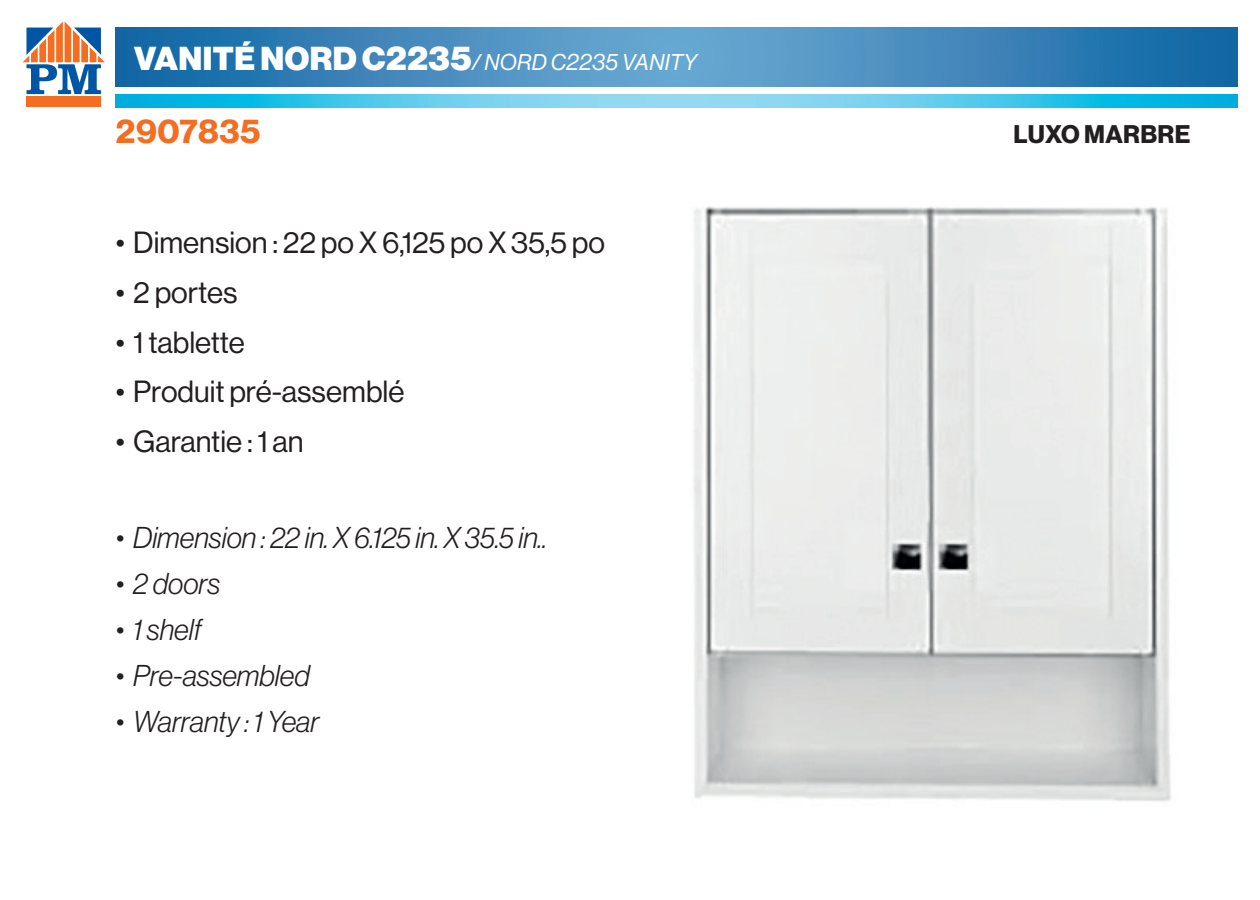
<style>
.page{position:relative;width:1260px;height:900px;background:#fff}
.page>*{position:absolute;margin:0;border:0;box-sizing:border-box;transform-origin:0 0}
.t1{font:700 32.5px "Haas Grot Disp 75";letter-spacing:.015em;color:#f36e21}
.t2{font:30px "Haas Grot Disp 55 Roman";color:#231f20}
.t3{font:italic 300 29.5px "Haas Grot Disp 46";color:#231f20}
.t4{font:700 25px "Haas Grot Disp 75";letter-spacing:.015em;color:#231f20}
.titre{font:italic 22.25px "Haas Grot Disp 56";letter-spacing:.015em;color:#fff}
.s1{font-family:"Haas Grot Disp 95";font-weight:900;font-style:normal;font-size:32.5px}
</style>
<div class="page">
<svg style="left:115px;top:94px;width:1122px;height:13px;background:#4ec7e9"></svg>
<svg style="left:115px;top:28px;width:1122px;height:58px;background:#3f87bb"></svg>
<div style="left:26px;top:96px;width:75px;height:10px;background:#f36e21"></div>
<svg style="left:23px;top:21px;width:82px;height:73px"></svg>
<img style="left:693px;top:206px;width:478px;height:596px">
<p class="titre" style="left:134px;top:49px;width:564px"><span class="s1">VANITÉ NORD C2235</span>/ NORD C2235 VANITY</p>
<p class="t1" style="left:116px;top:113px;width:146px">2907835</p>
<p class="t4" style="left:1014px;top:120px;width:178px">LUXO MARBRE</p>
<p class="t2" style="left:116px;top:226px;width:491px">• Dimension : 22 po X 6,125 po X 35,5 po</p>
<p class="t2" style="left:116px;top:275px;width:123px">• 2 portes</p>
<p class="t2" style="left:116px;top:325px;width:131px">• 1 tablette</p>
<p class="t2" style="left:116px;top:375px;width:290px">• Produit pré-assemblé</p>
<p class="t2" style="left:116px;top:424px;width:190px">• Garantie : 1 an</p>
<p class="t3" style="left:116px;top:521px;width:433px">• Dimension : 22 in. X 6.125 in. X 35.5 in..</p>
<p class="t3" style="left:116px;top:567px;width:106px">• 2 doors</p>
<p class="t3" style="left:116px;top:613px;width:87px">• 1 shelf</p>
<p class="t3" style="left:116px;top:659px;width:196px">• Pre-assembled</p>
<p class="t3" style="left:116px;top:706px;width:205px">• Warranty : 1 Year</p>
</div>
